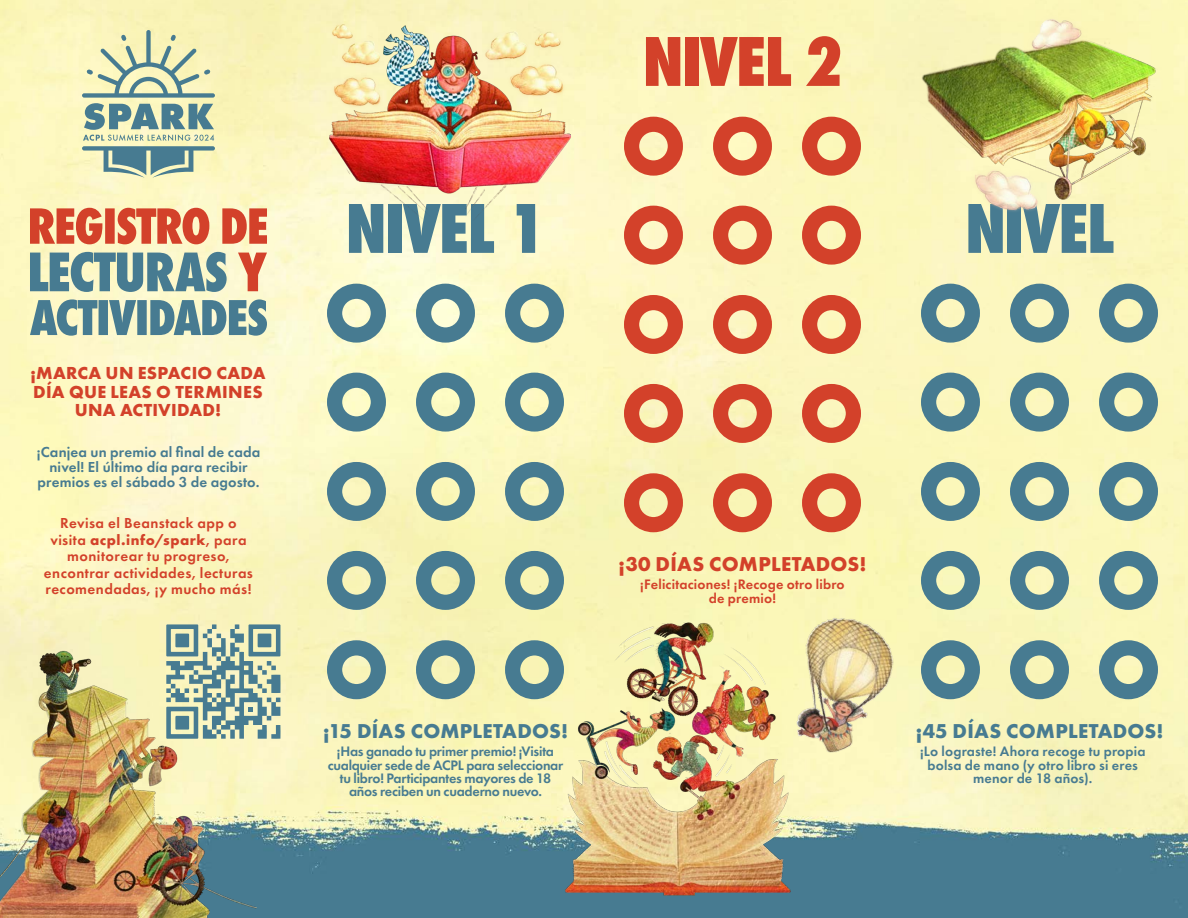
<style>
.page{position:relative;width:1188px;height:918px;background:#fff}
.page>*{position:absolute;margin:0;border:0;box-sizing:border-box;transform-origin:0 0}
.t1{font:800 73.2px "Futura PT Cond";letter-spacing:-.025em;color:#477b91}
.t2{font:800 73.2px "Futura PT Cond";letter-spacing:-.025em;color:#d3412a}
.t3{font:700 20.85px "Futura PT";letter-spacing:.01em;color:#477b91}
.t4{font:700 20.85px "Futura PT";letter-spacing:.015em;color:#d3412a}
.t5{font:700 18px/18px "Futura PT";letter-spacing:.02em;color:#d3412a;text-align:center}
.t6{font:600 15px/16.5px "Futura PT";letter-spacing:.03em;color:#d3412a;text-align:center}
.t7{font:600 15px/15px "Futura PT";letter-spacing:.01em;color:#477b91;text-align:center}
.t8{font:600 14.25px/13.5px "Futura PT";letter-spacing:-.015em;color:#477b91;text-align:center}
.t9{font:600 14.25px/13.5px "Futura PT";letter-spacing:.01em;color:#477b91;text-align:center}
.t10{font:600 14.25px "Futura PT";letter-spacing:.01em;color:#d3412a}
.s1{font-weight:700}
</style>
<div class="page">
<img style="left:0;top:0;width:1188px;height:918px">
<svg style="left:82px;top:30px;width:133px;height:148px;background:#beccae"></svg>
<svg style="left:166px;top:624px;width:115px;height:115px;background:#a4baa9"></svg>
<div style="left:327px;top:284px;width:59px;height:59px;border:15px solid #477b91;border-radius:50%"></div>
<div style="left:505px;top:284px;width:59px;height:59px;border:15px solid #477b91;border-radius:50%"></div>
<div style="left:416px;top:284px;width:59px;height:59px;border:15px solid #477b91;border-radius:50%"></div>
<div style="left:327px;top:373px;width:59px;height:59px;border:15px solid #477b91;border-radius:50%"></div>
<div style="left:505px;top:373px;width:59px;height:59px;border:15px solid #477b91;border-radius:50%"></div>
<div style="left:416px;top:373px;width:59px;height:59px;border:15px solid #477b91;border-radius:50%"></div>
<div style="left:327px;top:551px;width:59px;height:59px;border:15px solid #477b91;border-radius:50%"></div>
<div style="left:505px;top:551px;width:59px;height:59px;border:15px solid #477b91;border-radius:50%"></div>
<div style="left:416px;top:551px;width:59px;height:59px;border:15px solid #477b91;border-radius:50%"></div>
<div style="left:327px;top:462px;width:59px;height:59px;border:15px solid #477b91;border-radius:50%"></div>
<div style="left:505px;top:462px;width:59px;height:59px;border:15px solid #477b91;border-radius:50%"></div>
<div style="left:416px;top:462px;width:59px;height:59px;border:15px solid #477b91;border-radius:50%"></div>
<div style="left:327px;top:640px;width:59px;height:59px;border:15px solid #477b91;border-radius:50%"></div>
<div style="left:505px;top:640px;width:59px;height:59px;border:15px solid #477b91;border-radius:50%"></div>
<div style="left:416px;top:640px;width:59px;height:59px;border:15px solid #477b91;border-radius:50%"></div>
<div style="left:921px;top:284px;width:59px;height:59px;border:15px solid #477b91;border-radius:50%"></div>
<div style="left:1099px;top:284px;width:59px;height:59px;border:15px solid #477b91;border-radius:50%"></div>
<div style="left:1010px;top:284px;width:59px;height:59px;border:15px solid #477b91;border-radius:50%"></div>
<div style="left:921px;top:373px;width:59px;height:59px;border:15px solid #477b91;border-radius:50%"></div>
<div style="left:1099px;top:373px;width:59px;height:59px;border:15px solid #477b91;border-radius:50%"></div>
<div style="left:1010px;top:373px;width:59px;height:59px;border:15px solid #477b91;border-radius:50%"></div>
<div style="left:921px;top:551px;width:59px;height:59px;border:15px solid #477b91;border-radius:50%"></div>
<div style="left:1099px;top:551px;width:59px;height:59px;border:15px solid #477b91;border-radius:50%"></div>
<div style="left:1010px;top:551px;width:59px;height:59px;border:15px solid #477b91;border-radius:50%"></div>
<div style="left:921px;top:462px;width:59px;height:59px;border:15px solid #477b91;border-radius:50%"></div>
<div style="left:1099px;top:462px;width:59px;height:59px;border:15px solid #477b91;border-radius:50%"></div>
<div style="left:1010px;top:462px;width:59px;height:59px;border:15px solid #477b91;border-radius:50%"></div>
<div style="left:921px;top:640px;width:59px;height:59px;border:15px solid #477b91;border-radius:50%"></div>
<div style="left:1099px;top:640px;width:59px;height:59px;border:15px solid #477b91;border-radius:50%"></div>
<div style="left:1010px;top:640px;width:59px;height:59px;border:15px solid #477b91;border-radius:50%"></div>
<div style="left:624px;top:117px;width:59px;height:59px;border:15px solid #d3412a;border-radius:50%"></div>
<div style="left:802px;top:117px;width:59px;height:59px;border:15px solid #d3412a;border-radius:50%"></div>
<div style="left:713px;top:117px;width:59px;height:59px;border:15px solid #d3412a;border-radius:50%"></div>
<div style="left:624px;top:206px;width:59px;height:59px;border:15px solid #d3412a;border-radius:50%"></div>
<div style="left:802px;top:206px;width:59px;height:59px;border:15px solid #d3412a;border-radius:50%"></div>
<div style="left:713px;top:206px;width:59px;height:59px;border:15px solid #d3412a;border-radius:50%"></div>
<div style="left:624px;top:384px;width:59px;height:59px;border:15px solid #d3412a;border-radius:50%"></div>
<div style="left:802px;top:384px;width:59px;height:59px;border:15px solid #d3412a;border-radius:50%"></div>
<div style="left:713px;top:384px;width:59px;height:59px;border:15px solid #d3412a;border-radius:50%"></div>
<div style="left:624px;top:295px;width:59px;height:59px;border:15px solid #d3412a;border-radius:50%"></div>
<div style="left:802px;top:295px;width:59px;height:59px;border:15px solid #d3412a;border-radius:50%"></div>
<div style="left:713px;top:295px;width:59px;height:59px;border:15px solid #d3412a;border-radius:50%"></div>
<div style="left:624px;top:473px;width:59px;height:59px;border:15px solid #d3412a;border-radius:50%"></div>
<div style="left:802px;top:473px;width:59px;height:59px;border:15px solid #d3412a;border-radius:50%"></div>
<div style="left:713px;top:473px;width:59px;height:59px;border:15px solid #d3412a;border-radius:50%"></div>
<img style="left:917px;top:0;width:253px;height:246px">
<img style="left:802px;top:607px;width:103px;height:154px">
<img style="left:327px;top:17px;width:244px;height:205px">
<img style="left:558px;top:603px;width:244px;height:302px">
<img style="left:0;top:630px;width:256px;height:288px">
<svg style="left:30px;top:208px;width:237px;height:36px;background:#e07c5e"></svg>
<svg style="left:238px;top:253px;width:29px;height:38px"></svg>
<svg style="left:30px;top:252px;width:197px;height:40px;background:#85a5a4"></svg>
<svg style="left:30px;top:299px;width:237px;height:37px;background:#86a6a5"></svg>
<p class="t5" style="left:30px;top:364px;width:237px">¡MARCA UN ESPACIO CADA<br>DÍA QUE LEAS O TERMINES<br>UNA ACTIVIDAD!</p>
<p class="t7" style="left:37px;top:444px;width:225px">¡Canjea un premio al final de cada nivel! El último día para recibir premios es el sábado 3 de agosto.</p>
<p class="t6" style="left:44px;top:515px;width:211px">Revisa el Beanstack app o visita <span class="s1">acpl.info/spark</span>, para monitorear tu progreso, encontrar actividades, lecturas recomendadas, ¡y mucho más!</p>
<p class="t2" style="left:643px;top:18px;width:202px">NIVEL 2</p>
<p class="t1" style="left:346px;top:185px;width:202px">NIVEL 1</p>
<p class="t1" style="left:965px;top:185px;width:151px">NIVEL</p>
<p class="t4" style="left:618px;top:550px;width:250px">¡30 DÍAS COMPLETADOS!</p>
<p class="t3" style="left:323px;top:717px;width:247px">¡15 DÍAS COMPLETADOS!</p>
<p class="t8" style="left:328px;top:744px;width:237px">¡Has ganado tu primer premio! ¡Visita cualquier sede de ACPL para seleccionar tu libro! Participantes mayores de 18 años reciben un cuaderno nuevo.</p>
<p class="t10" style="left:640px;top:575px;width:206px">¡Felicitaciones! ¡Recoge otro libro</p>
<p class="t10" style="left:709px;top:589px;width:69px">de premio!</p>
<p class="t3" style="left:915px;top:717px;width:250px">¡45 DÍAS COMPLETADOS!</p>
<p class="t9" style="left:920px;top:744px;width:227px">¡Lo lograste! Ahora recoge tu propia bolsa de mano (y otro libro si eres menor de 18 años).</p>
</div>
